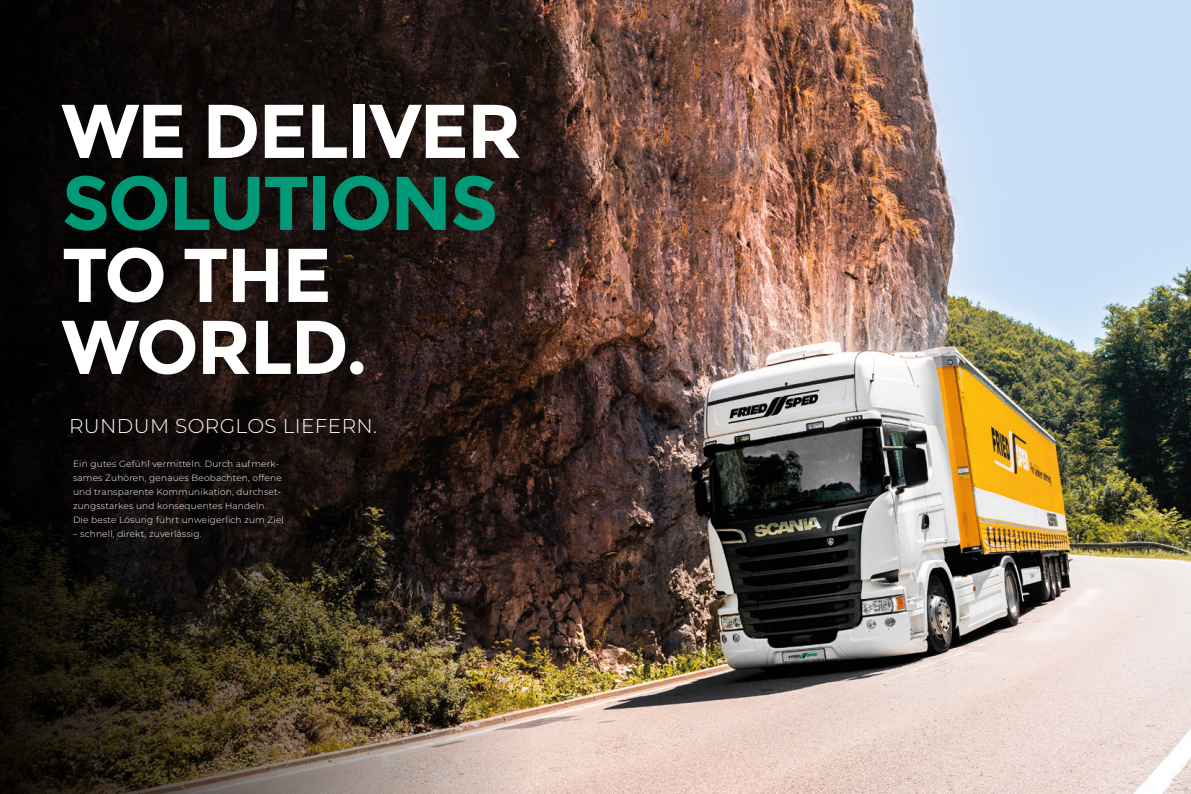
<style>
.page{position:relative;width:1191px;height:794px;background:#fff}
.page>*{position:absolute;margin:0;border:0;box-sizing:border-box;transform-origin:0 0}
.t1{font:700 76px/72px "Montserrat";letter-spacing:-.03em;color:#fff}
.t2{font:700 76px "Montserrat";letter-spacing:-.03em;color:#009a78}
.t3{font:300 20px "Montserrat";letter-spacing:.02em;color:#fff}
.t4{font:300 9px/14px "Montserrat";letter-spacing:.02em;color:#fff}
</style>
<div class="page">
<img style="left:571px;top:0;width:620px;height:794px">
<svg style="left:0;top:0;width:571px;height:794px;background:#271e17"></svg>
<h1 class="t1" style="left:62px;top:95px;width:462px">WE DELIVER</h1>
<h1 class="t2" style="left:62px;top:158px;width:438px">SOLUTIONS</h1>
<h1 class="t1" style="left:62px;top:239px;width:307px">TO THE<br>WORLD.</h1>
<h2 class="t3" style="left:69px;top:412px;width:309px">RUNDUM SORGLOS LIEFERN.</h2>
<p class="t4" style="left:73px;top:457px;width:212px">Ein gutes Gefühl vermitteln. Durch aufmerk&shy;sames Zuhören, genaues Beobachten, offene und transparente Kommunikation, durchset&shy;zungsstarkes und konsequentes Handeln.<br>Die beste Lösung führt unweigerlich zum Ziel</p>
<p class="t4" style="left:73px;top:527px;width:130px">– schnell, direkt, zuverlässig.</p>
</div>
